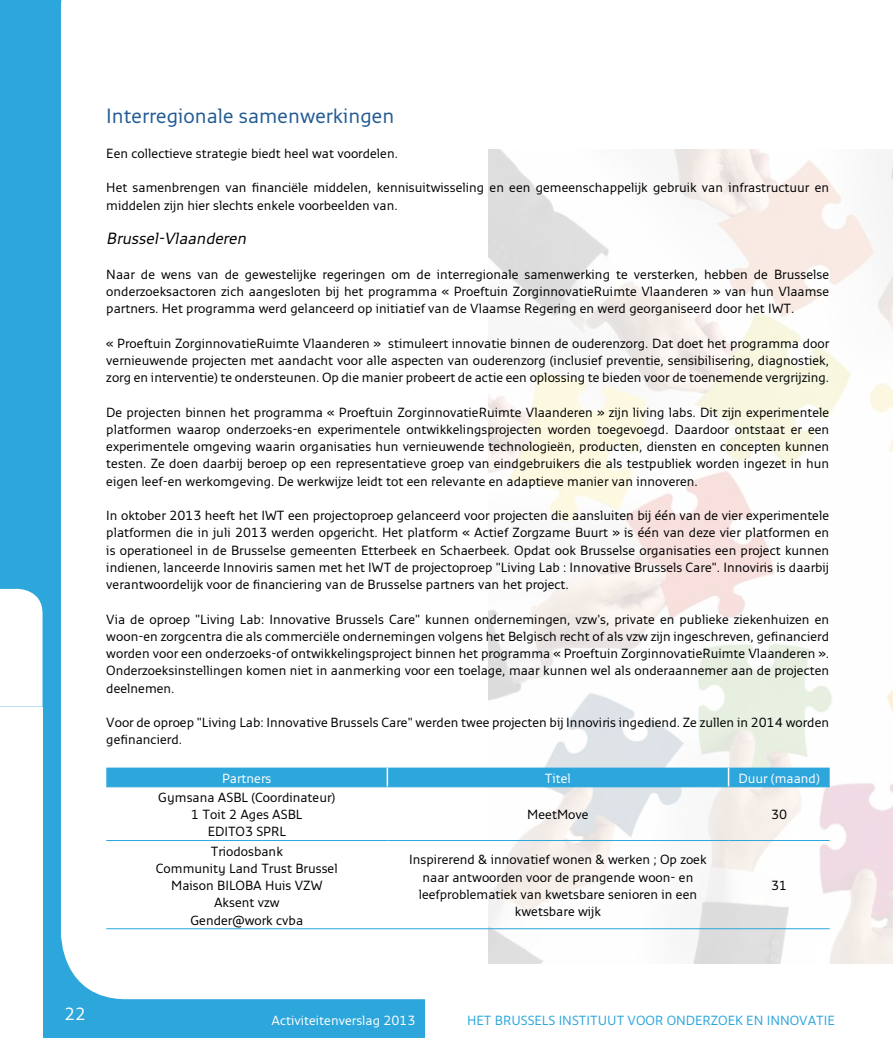
<style>
.page{position:relative;width:893px;height:1063px;background:#fff}
.page>*{position:absolute;margin:0;border:0;box-sizing:border-box;transform-origin:0 0}
.t1{font:21px "Monitor";color:#235b94}
.t2{font:18px "Monitor";color:#fff}
.t3{font:italic 16.5px "Monitor";color:#000}
.t4{font:13.5px/17.2px "Monitor";color:#000;text-align:justify}
.t5{font:13.5px "Monitor";color:#fff}
.t6{font:13.5px "Monitor";color:#2ca6db}
</style>
<div class="page">
<div style="left:0;top:0;width:425px;height:1037px;background:#2ca6db"></div>
<div style="left:61px;top:0;width:832px;height:999px;background:#fff"></div>
<div style="left:0;top:589px;width:43px;height:118px;background:#fff"></div>
<div style="left:0;top:707px;width:43px;height:117px;background:#fff"></div>
<div style="left:0;top:824px;width:43px;height:118px;background:#fff"></div>
<div style="left:0;top:942px;width:43px;height:118px;background:#fff"></div>
<img style="left:489px;top:150px;width:404px;height:813px">
<hr style="left:106px;top:840px;width:281px;height:1px;background:#2ca6db">
<hr style="left:387px;top:840px;width:342px;height:1px;background:#2ca6db">
<hr style="left:729px;top:840px;width:101px;height:1px;background:#2ca6db">
<hr style="left:106px;top:928px;width:281px;height:1px;background:#2ca6db">
<hr style="left:387px;top:928px;width:342px;height:1px;background:#2ca6db">
<hr style="left:729px;top:928px;width:101px;height:1px;background:#2ca6db">
<div style="left:106px;top:768px;width:724px;height:19px;background:#2ca6db"></div>
<h1 class="t1" style="left:106px;top:104px;width:289px">Interregionale samenwerkingen</h1>
<p class="t4" style="left:106px;top:144px;width:293px">Een collectieve strategie biedt heel wat voordelen.</p>
<p class="t4" style="left:106px;top:179px;width:724px">Het samenbrengen van financiële middelen, kennisuitwisseling en een gemeenschappelijk gebruik van infrastructuur en middelen zijn hier slechts enkele voorbeelden van.</p>
<p class="t3" style="left:106px;top:229px;width:145px">Brussel-Vlaanderen</p>
<p class="t4" style="left:106px;top:265px;width:724px">Naar de wens van de gewestelijke regeringen om de interregionale samenwerking te versterken, hebben de Brusselse onderzoeksactoren zich aangesloten bij het programma « Proeftuin ZorginnovatieRuimte Vlaanderen » van hun Vlaamse partners. Het programma werd gelanceerd op initiatief van de Vlaamse Regering en werd georganiseerd door het IWT.</p>
<p class="t4" style="left:106px;top:334px;width:724px">« Proeftuin ZorginnovatieRuimte Vlaanderen » stimuleert innovatie binnen de ouderenzorg. Dat doet het programma door vernieuwende projecten met aandacht voor alle aspecten van ouderenzorg (inclusief preventie, sensibilisering, diagnostiek, zorg en interventie) te ondersteunen. Op die manier probeert de actie een oplossing te bieden voor de toenemende vergrijzing.</p>
<p class="t4" style="left:106px;top:403px;width:724px">De projecten binnen het programma « Proeftuin ZorginnovatieRuimte Vlaanderen » zijn living labs. Dit zijn experimentele platformen waarop onderzoeks-en experimentele ontwikkelingsprojecten worden toegevoegd. Daardoor ontstaat er een experimentele omgeving waarin organisaties hun vernieuwende technologieën, producten, diensten en concepten kunnen testen. Ze doen daarbij beroep op een representatieve groep van eindgebruikers die als testpubliek worden ingezet in hun eigen leef-en werkomgeving. De werkwijze leidt tot een relevante en adaptieve manier van innoveren.</p>
<p class="t4" style="left:106px;top:506px;width:724px">In oktober 2013 heeft het IWT een projectoproep gelanceerd voor projecten die aansluiten bij één van de vier experimentele platformen die in juli 2013 werden opgericht. Het platform « Actief Zorgzame Buurt » is één van deze vier platformen en is operationeel in de Brusselse gemeenten Etterbeek en Schaerbeek. Opdat ook Brusselse organisaties een project kunnen indienen, lanceerde Innoviris samen met het IWT de projectoproep "Living Lab : Innovative Brussels Care". Innoviris is daarbij verantwoordelijk voor de financiering van de Brusselse partners van het project.</p>
<p class="t4" style="left:106px;top:610px;width:724px">Via de oproep "Living Lab: Innovative Brussels Care" kunnen ondernemingen, vzw's, private en publieke ziekenhuizen en woon-en zorgcentra die als commerciële ondernemingen volgens het Belgisch recht of als vzw zijn ingeschreven, gefinancierd worden voor een onderzoeks-of ontwikkelingsproject binnen het programma « Proeftuin ZorginnovatieRuimte Vlaanderen ».<br>Onderzoeksinstellingen komen niet in aanmerking voor een toelage, maar kunnen wel als onderaannemer aan de projecten deelnemen.</p>
<p class="t4" style="left:106px;top:713px;width:724px">Voor de oproep "Living Lab: Innovative Brussels Care" werden twee projecten bij Innoviris ingediend. Ze zullen in 2014 worden gefinancierd.</p>
<p class="t5" style="left:222px;top:770px;width:51px">Partners</p>
<p class="t5" style="left:545px;top:770px;width:28px">Titel</p>
<p class="t5" style="left:738px;top:770px;width:83px">Duur (maand)</p>
<p class="t4" style="left:158px;top:788px;width:179px;text-align:center">Gymsana ASBL (Coordinateur)<br>1 Toit 2 Ages ASBL<br>EDITO3 SPRL</p>
<p class="t4" style="left:527px;top:805px;width:63px">MeetMove</p>
<p class="t4" style="left:771px;top:805px;width:18px">30</p>
<p class="t4" style="left:156px;top:842px;width:183px;text-align:center">Triodosbank<br>Community Land Trust Brussel<br>Maison BILOBA Huis VZW<br>Aksent vzw<br>Gender@work cvba</p>
<p class="t4" style="left:409px;top:851px;width:299px;text-align:center">Inspirerend &amp; innovatief wonen &amp; werken ; Op zoek naar antwoorden voor de prangende woon- en leefproblematiek van kwetsbare senioren in een kwetsbare wijk</p>
<p class="t4" style="left:771px;top:876px;width:18px">31</p>
<h2 class="t2" style="left:65px;top:1003px;width:23px">22</h2>
<p class="t5" style="left:272px;top:1012px;width:146px">Activiteitenverslag 2013</p>
<p class="t6" style="left:467px;top:1012px;width:369px">het brussels instituut voor onderzoek en innovatie</p>
</div>
